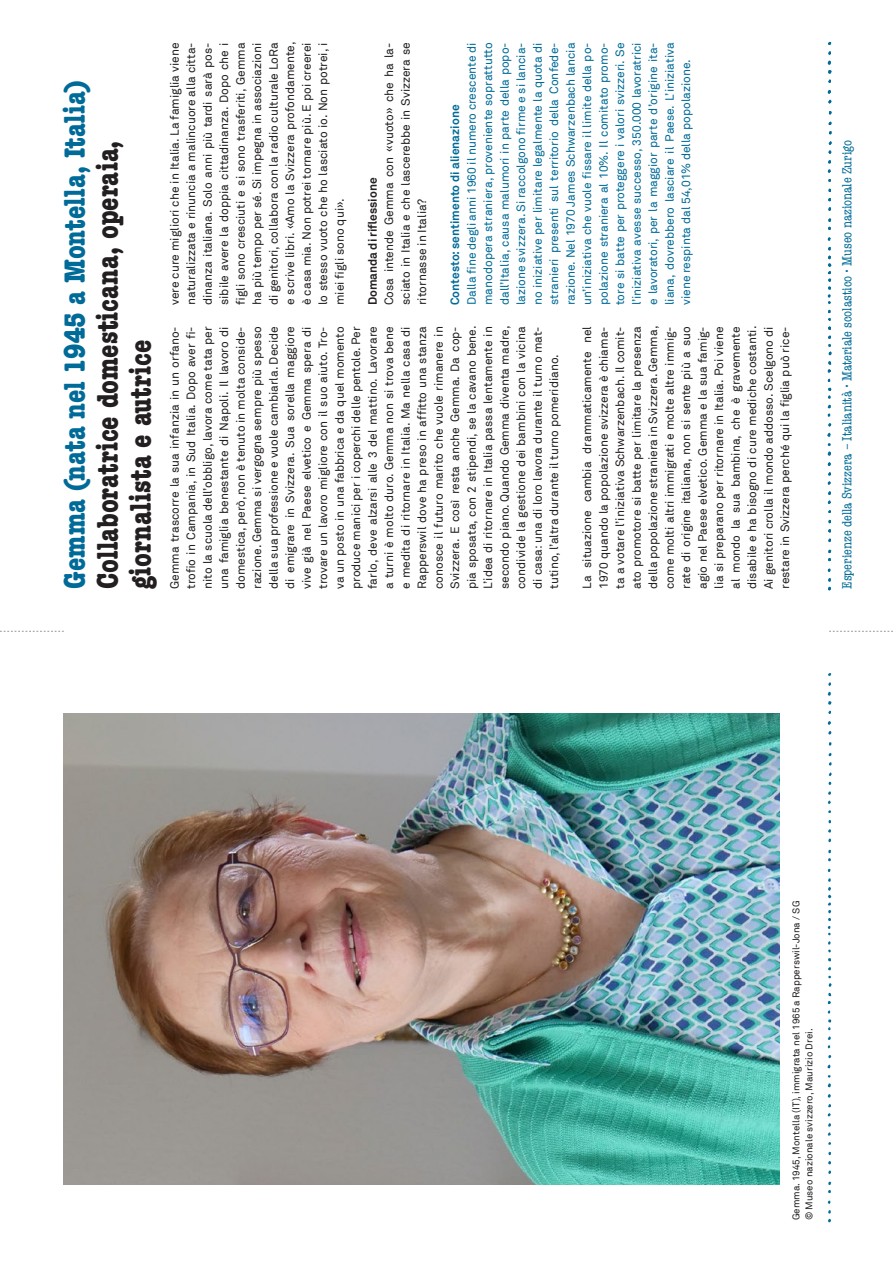
<style>
.page{position:relative;width:893px;height:1263px;background:#fff}
.page>*{position:absolute;margin:0;border:0;box-sizing:border-box;transform-origin:0 0}
.t1{font:700 condensed 30px/33px "American Typewriter";color:#231f20}
.t2{font:condensed 13.5px "American Typewriter";color:#006b98}
.t3{font:12px/16.5px "Akkurat";color:#231f20;text-align:justify}
.t4{font:12px/16.5px "Akkurat";color:#006b98}
.t5{font:9.75px/12.8px "Akkurat";color:#231f20}
.s1{color:#006b98}
.s2{font-weight:700}
</style>
<div class="page">
<img style="left:827px;top:673px;width:5px;height:550px">
<svg style="left:0;top:631px;width:64px;height:1px"></svg>
<svg style="left:829px;top:631px;width:64px;height:1px"></svg>
<img style="left:827px;top:41px;width:5px;height:550px">
<img style="left:64px;top:714px;width:715px;height:471px">
<p class="t1" style="left:58px;top:589px;width:510px;rotate:-90deg"><span class="s1">Gemma (nata nel 1945 a Montella, Italia)<br></span>Collaboratrice domesticana, operaia, giornalista e autrice</p>
<p class="t3" style="left:167px;top:305px;width:265px;rotate:-90deg">vere cure migliori che in Italia. La famiglia viene naturalizzata e rinuncia a malincuore alla citta&shy;dinanza italiana. Solo anni più tardi sarà pos&shy;sibile avere la doppia cittadinanza. Dopo che i figli sono cresciuti e si sono trasferiti, Gemma ha più tempo per sé. Si impegna in associazioni di genitori, collabora con la radio culturale LoRa e scrive libri. «Amo la Svizzera profondamente, è casa mia. Non potrei tornare più. E poi creerei lo stesso vuoto che ho lasciato io. Non potrei, i miei figli sono qui».</p>
<p class="t3" style="left:365px;top:305px;width:264px;text-align:left;rotate:-90deg"><span class="s2">Domanda di riflessione<br></span>Cosa intende Gemma con «vuoto» che ha la&shy;sciato in Italia e che lascerebbe in Svizzera se ritornasse in Italia?</p>
<p class="t4" style="left:447px;top:305px;width:264px;rotate:-90deg"><span class="s2">Contesto: sentimento di alienazione<br></span>Dalla fine degli anni 1960 il numero crescente di manodopera straniera, proveniente soprattutto dall’Italia, causa malumori in parte della popo&shy;lazione svizzera. Si raccolgono firme e si lancia&shy;no iniziative per limitare legalmente la quota di stranieri presenti sul territorio della Confede&shy;razione. Nel 1970 James Schwarzenbach lancia un’iniziativa che vuole fissare il limite della po&shy;polazione straniera al 10%. Il comitato promo&shy;tore si batte per proteggere i valori svizzeri. Se l’iniziativa avesse successo, 350.000 lavoratrici e lavoratori, per la maggior parte d’origine ita&shy;liana, dovrebbero lasciare il Paese. L’iniziativa viene respinta dal 54,01% della popolazione.</p>
<p class="t3" style="left:183px;top:589px;width:265px;rotate:-90deg">trofio in Campania, in Sud Italia. Dopo aver fi&shy;nito la scuola dell’obbligo, lavora come tata per una famiglia benestante di Napoli. Il lavoro di domestica, però, non è tenuto in molta conside&shy;razione. Gemma si vergogna sempre più spesso della sua professione e vuole cambiarla. Decide di emigrare in Svizzera. Sua sorella maggiore vive già nel Paese elvetico e Gemma spera di trovare un lavoro migliore con il suo aiuto. Tro&shy;va un posto in una fabbrica e da quel momento produce manici per i coperchi delle pentole. Per farlo, deve alzarsi alle 3 del mattino. Lavorare a turni è molto duro. Gemma non si trova bene e medita di ritornare in Italia. Ma nella casa di Rapperswil dove ha preso in affitto una stanza conosce il futuro marito che vuole rimanere in Svizzera. E così resta anche Gemma. Da cop&shy;pia sposata, con 2 stipendi, se la cavano bene.<br>L’idea di ritornare in Italia passa lentamente in secondo piano. Quando Gemma diventa madre, condivide la gestione dei bambini con la vicina di casa: una di loro lavora durante il turno mat&shy;tutino, l’altra durante il turno pomeridiano.</p>
<p class="t3" style="left:579px;top:589px;width:265px;rotate:-90deg">La situazione cambia drammaticamente nel 1970 quando la popolazione svizzera è chiama&shy;ta a votare l’iniziativa Schwarzenbach. Il comit&shy;ato promotore si batte per limitare la presenza della popolazione straniera in Svizzera. Gemma, come molti altri immigrati e molte altre immig&shy;rate di origine italiana, non si sente più a suo agio nel Paese elvetico. Gemma e la sua famig&shy;lia si preparano per ritornare in Italia. Poi viene al mondo la sua bambina, che è gravemente disabile e ha bisogno di cure mediche costanti.<br>Ai genitori crolla il mondo addosso. Scelgono di restare in Svizzera perché qui la figlia può rice-</p>
<p class="t3" style="left:167px;top:589px;width:264px;rotate:-90deg">Gemma trascorre la sua infanzia in un orfano-</p>
<p class="t2" style="left:839px;top:589px;width:450px;rotate:-90deg">Esperienze della Svizzera – Italianità • Materiale scolastico • Museo nazionale Zurigo</p>
<p class="t5" style="left:790px;top:1220px;width:321px;rotate:-90deg">Gemma. 1945, Montella (IT), immigrata nel 1965 a Rapperswil-Jona / SG © Museo nazionale svizzero, Maurizio Drei.</p>
</div>
